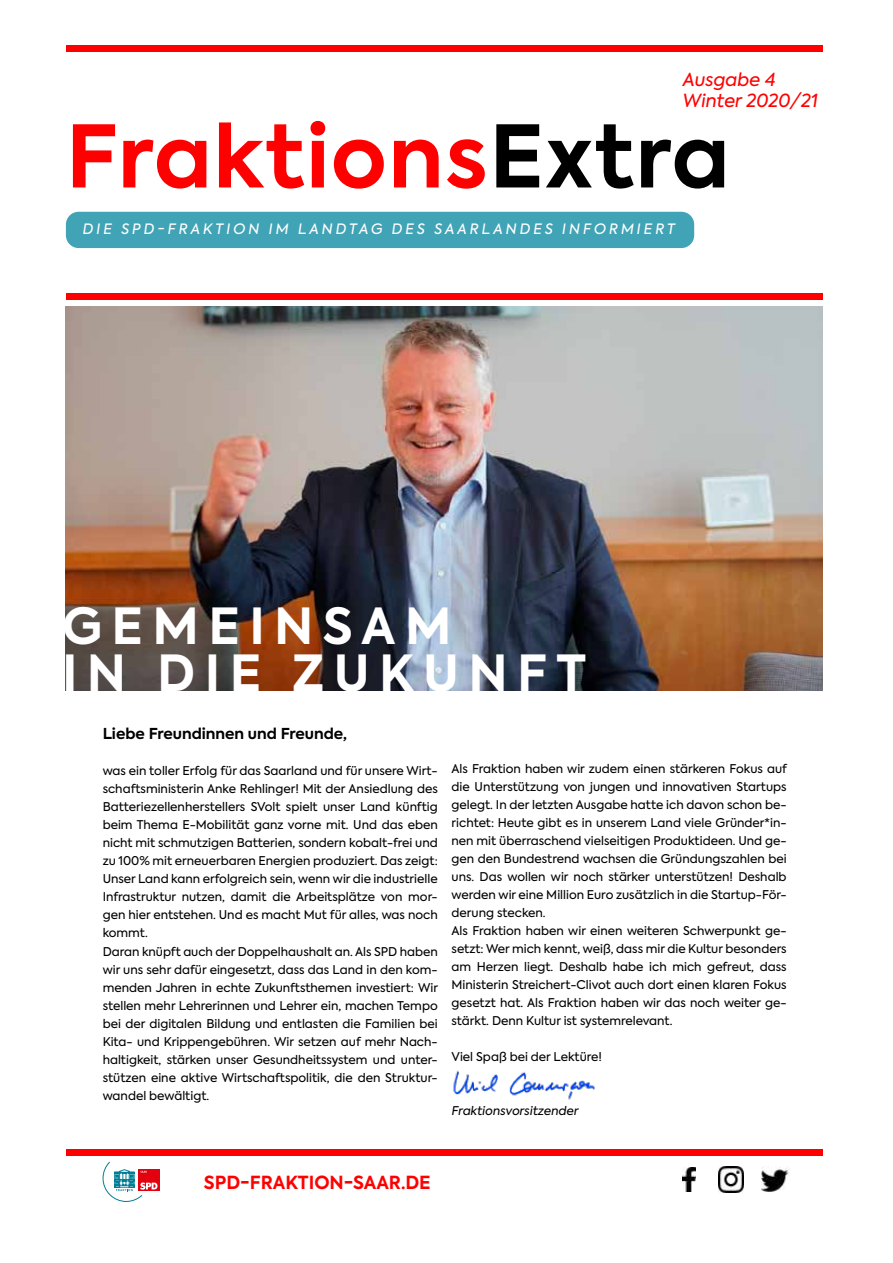
<style>
.page{position:relative;width:893px;height:1263px;background:#fff}
.page>*{position:absolute;margin:0;border:0;box-sizing:border-box;transform-origin:0 0}
.t1{font:700 85.5px "Axiforma";letter-spacing:.02em;color:#f00}
.t2{font:700 49.5px/46.5px "Axiforma";letter-spacing:.19em;color:#fff}
.t3{font:italic 18px/21.6px "Axiforma";color:#f00}
.t4{font:700 18px "Axiforma";color:#f00}
.t5{font:700 15px "Axiforma";color:#000}
.t6{font:italic 14.25px "Axiforma";letter-spacing:.2em;color:#fff}
.t7{font:12px/18px "Axiforma";color:#000}
.t8{font:italic 12px "Axiforma";color:#000}
.s1{color:#000}
</style>
<div class="page">
<img style="left:66px;top:306px;width:757px;height:385px">
<div style="left:66px;top:212px;width:628px;height:36px;background:#40a3b6;border-radius:13px"></div>
<img style="left:682px;top:1168px;width:13px;height:23px">
<img style="left:718px;top:1167px;width:26px;height:25px">
<img style="left:761px;top:1167px;width:29px;height:25px">
<div style="left:66px;top:45px;width:757px;height:6px;background:#f00"></div>
<div style="left:66px;top:293px;width:757px;height:7px;background:#f00"></div>
<div style="left:66px;top:1149px;width:757px;height:6px;background:#f00"></div>
<div style="left:138px;top:1169px;width:22px;height:22px;background:#e3000f"></div>
<svg style="left:103px;top:1162px;width:54px;height:40px"></svg>
<img style="left:453px;top:1070px;width:142px;height:30px">
<h3 class="t3" style="left:682px;top:69px;width:137px">Ausgabe 4<br>Winter 2020/21</h3>
<h1 class="t1" style="left:66px;top:98px;width:665px">Fraktions<span class="s1">Extra</span></h1>
<p class="t6" style="left:82px;top:219px;width:594px">DIE SPD-FRAKTION IM LANDTAG DES SAARLANDES INFORMIERT</p>
<h2 class="t2" style="left:62px;top:604px;width:525px">GEMEINSAM<br>IN DIE ZUKUNFT</h2>
<p class="t5" style="left:103px;top:724px;width:246px">Liebe Freundinnen und Freunde,</p>
<p class="t7" style="left:103px;top:762px;width:337px">was ein toller Erfolg für das Saarland und für unsere Wirt&shy;schaftsministerin Anke Rehlinger! Mit der Ansiedlung des Batteriezellenherstellers SVolt spielt unser Land künftig beim Thema E-Mobilität ganz vorne mit. Und das eben nicht mit schmutzigen Batterien, sondern kobalt-frei und zu 100% mit erneuerbaren Energien produziert. Das zeigt:<br>Unser Land kann erfolgreich sein, wenn wir die industrielle Infrastruktur nutzen, damit die Arbeitsplätze von mor&shy;gen hier entstehen. Und es macht Mut für alles, was noch kommt.<br>Daran knüpft auch der Doppelhaushalt an. Als SPD haben wir uns sehr dafür eingesetzt, dass das Land in den kom&shy;menden Jahren in echte Zukunftsthemen investiert: Wir stellen mehr Lehrerinnen und Lehrer ein, machen Tempo bei der digitalen Bildung und entlasten die Familien bei Kita- und Krippengebühren. Wir setzen auf mehr Nach&shy;haltigkeit, stärken unser Gesundheitssystem und unter&shy;stützen eine aktive Wirtschaftspolitik, die den Struktur&shy;wandel bewältigt.</p>
<p class="t7" style="left:452px;top:760px;width:337px">Als Fraktion haben wir zudem einen stärkeren Fokus auf die Unterstützung von jungen und innovativen Startups gelegt. In der letzten Ausgabe hatte ich davon schon be&shy;richtet: Heute gibt es in unserem Land viele Gründer*in&shy;nen mit überraschend vielseitigen Produktideen. Und ge&shy;gen den Bundestrend wachsen die Gründungszahlen bei uns. Das wollen wir noch stärker unterstützen! Deshalb werden wir eine Million Euro zusätzlich in die Startup-För&shy;derung stecken.<br>Als Fraktion haben wir einen weiteren Schwerpunkt ge&shy;setzt: Wer mich kennt, weiß, dass mir die Kultur besonders am Herzen liegt. Deshalb habe ich mich gefreut, dass Ministerin Streichert-Clivot auch dort einen klaren Fokus gesetzt hat. Als Fraktion haben wir das noch weiter ge&shy;stärkt. Denn Kultur ist systemrelevant.</p>
<p class="t7" style="left:452px;top:1048px;width:152px">Viel Spaß bei der Lektüre!</p>
<p class="t8" style="left:452px;top:1103px;width:129px">Fraktionsvorsitzender</p>
<h3 class="t4" style="left:204px;top:1170px;width:228px">SPD-FRAKTION-SAAR.DE</h3>
</div>
